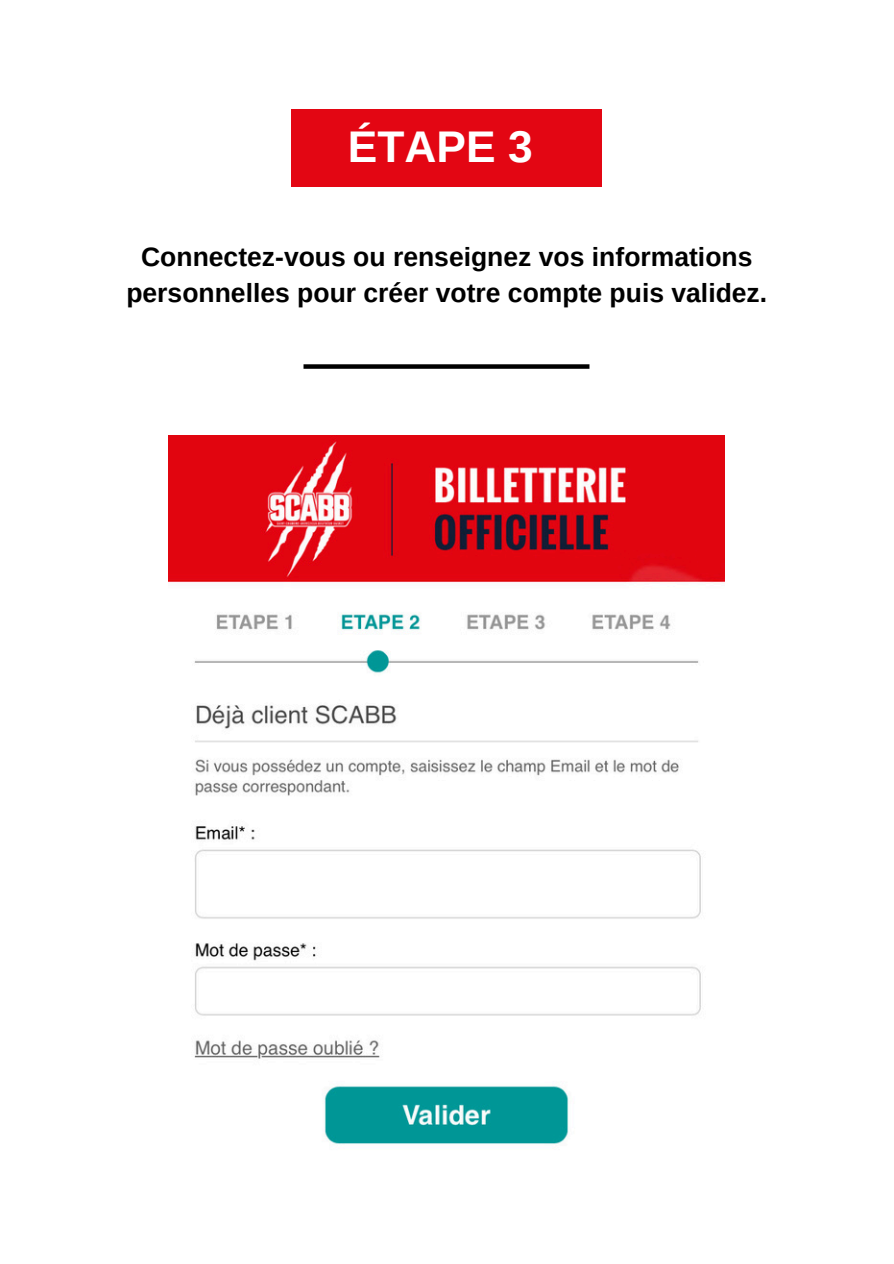
<style>
.page{position:relative;width:894px;height:1264px;background:#fff}
.page>*{position:absolute;margin:0;border:0;box-sizing:border-box;transform-origin:0 0}
.t1{font:700 44.25px "Arimo";color:#fff}
.t2{font:700 27.45px "Arimo";color:#fff}
.t3{font:700 26.55px/36px "Arimo";color:#000;text-align:center}
</style>
<div class="page">
<div style="left:291px;top:109px;width:310px;height:77px;background:#e30613"></div>
<div style="left:303px;top:364px;width:286px;height:5px;background:#000"></div>
<img style="left:168px;top:436px;width:556px;height:709px">
<h2 class="t1" style="left:348px;top:122px;width:186px">ÉTAPE 3</h2>
<h1 class="t2" style="left:387px;top:145px;width:116px">ÉTAPE 2</h1>
<p class="t3" style="left:126px;top:239px;width:642px">Connectez-vous ou renseignez vos informations personnelles pour créer votre compte puis validez.</p>
</div>
